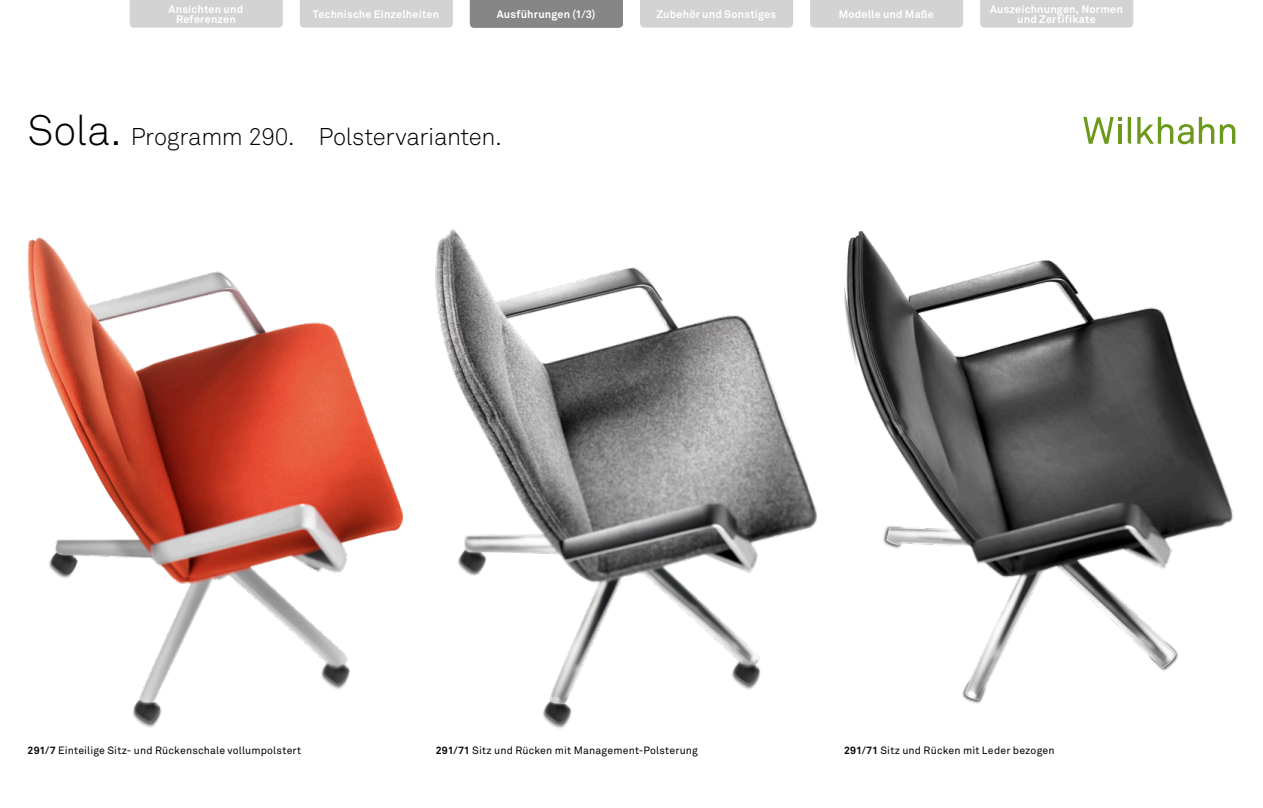
<style>
.page{position:relative;width:1263px;height:808px;background:#fff}
.page>*{position:absolute;margin:0;border:0;box-sizing:border-box;transform-origin:0 0}
.t1{font:300 24px "Akkurat Pro";letter-spacing:-.01em;color:#000}
.t2{font:700 10.8px/10.5px "Akkurat Pro";letter-spacing:.015em;color:#fff;text-align:center}
.t3{font:10.5px "Akkurat Pro";letter-spacing:.015em;color:#000}
.s1{font-size:42px}
.s2{font-weight:700}
</style>
<div class="page">
<img style="left:28px;top:237px;width:376px;height:491px">
<img style="left:436px;top:229px;width:381px;height:500px">
<img style="left:844px;top:231px;width:390px;height:473px">
<div style="left:130px;top:0;width:153px;height:28px;background:#d3d3d3"></div>
<div style="left:300px;top:0;width:153px;height:28px;background:#d3d3d3"></div>
<div style="left:810px;top:0;width:153px;height:28px;background:#d3d3d3"></div>
<div style="left:980px;top:0;width:153px;height:28px;background:#d3d3d3"></div>
<div style="left:640px;top:0;width:153px;height:28px;background:#d3d3d3"></div>
<div style="left:470px;top:0;width:153px;height:28px;background:#868686"></div>
<svg style="left:1083px;top:117px;width:39px;height:27px"></svg>
<hr style="left:1118px;top:125px;width:3px;height:19px;background:#6c991c">
<svg style="left:1128px;top:117px;width:3px;height:27px"></svg>
<svg style="left:1137px;top:117px;width:56px;height:27px"></svg>
<svg style="left:1199px;top:117px;width:15px;height:27px"></svg>
<svg style="left:1220px;top:124px;width:15px;height:20px"></svg>
<p class="t2" style="left:169px;top:4px;width:76px">Ansichten und<br>Referenzen</p>
<p class="t2" style="left:313px;top:9px;width:128px">Technische Einzelheiten</p>
<p class="t2" style="left:839px;top:9px;width:97px">Modelle und Maße</p>
<p class="t2" style="left:990px;top:4px;width:134px">Auszeichnungen, Normen und Zertifikate</p>
<p class="t2" style="left:497px;top:9px;width:100px">Ausführungen (1/3)</p>
<p class="t2" style="left:509px;top:9px;width:75px">Ausführungen</p>
<p class="t2" style="left:656px;top:9px;width:121px">Zubehör und Sonstiges</p>
<h1 class="t1" style="left:28px;top:122px;width:476px"><span class="s1">Sola.</span> Programm 290. Polstervarianten.</h1>
<p class="t3" style="left:28px;top:744px;width:275px"><span class="s2">291/7</span> Einteilige Sitz- und Rückenschale vollumpolstert</p>
<p class="t3" style="left:436px;top:744px;width:264px"><span class="s2">291/71</span> Sitz und Rücken mit Management-Polsterung</p>
<p class="t3" style="left:844px;top:744px;width:212px"><span class="s2">291/71</span> Sitz und Rücken mit Leder bezogen</p>
</div>
